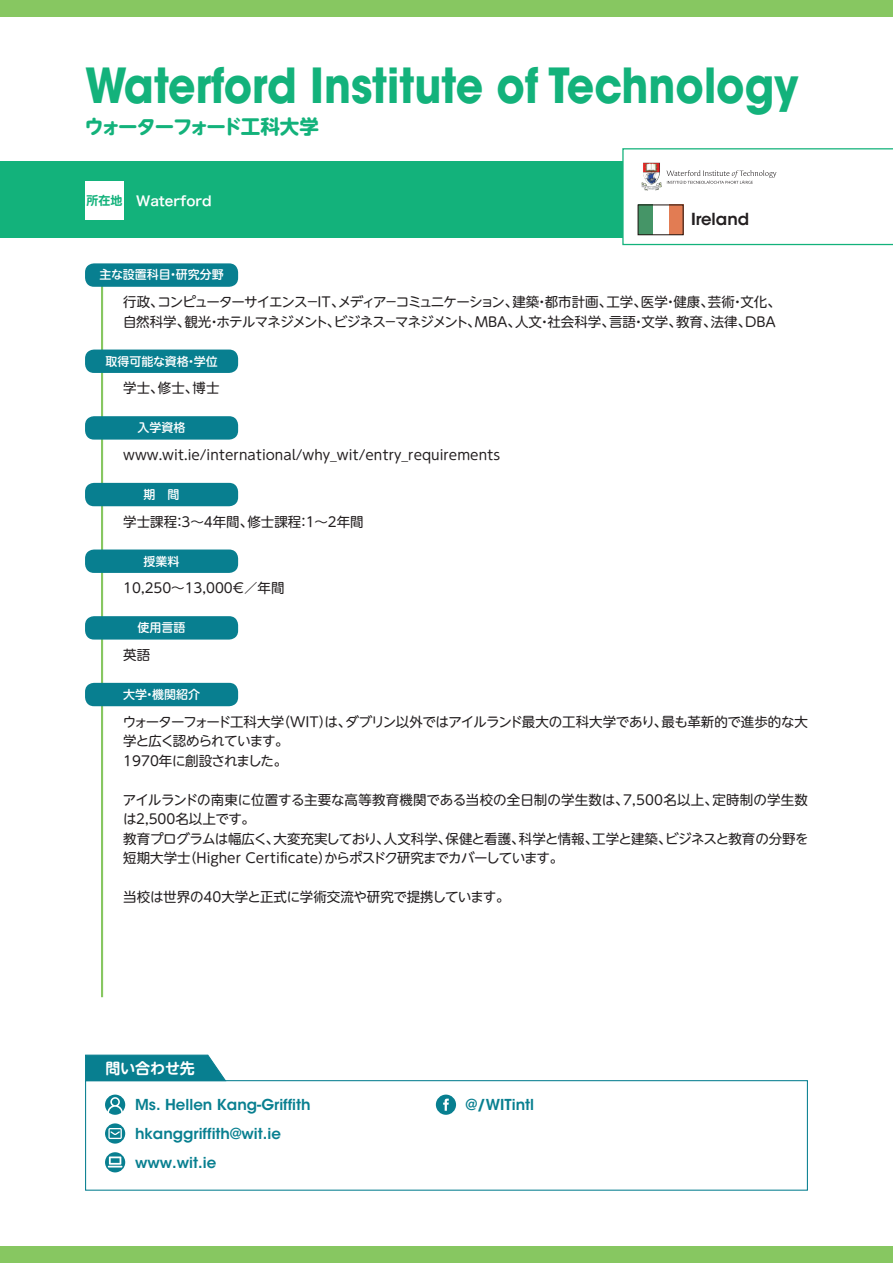
<style>
.page{position:relative;width:893px;height:1263px;background:#fff}
.page>*{position:absolute;margin:0;border:0;box-sizing:border-box;transform-origin:0 0}
.t1{font:700 48px "ITC Avant Garde Std";color:#13b27b;scale:.89 1}
.t2{font:700 19.5px "UD Shin M Go Pro";letter-spacing:-.075em;color:#13b27b}
.t3{font:600 16.5px "ITC Avant Garde Std";color:#231f20}
.t4{font:600 15px/28.8px "ITC Avant Garde Std";color:#087f90}
.t5{font:700 15px "UD Shin M Go Pro De";letter-spacing:-.01em;color:#fff}
.t6{font:13.5px/19.5px "UD Shin M Go Pro";color:#231f20}
.t7{font:13.5px/19.5px "UD Shin M Go Pro";letter-spacing:-.055em;color:#231f20}
.t8{font:13.5px/19.5px "UD Shin M Go Pro";letter-spacing:-.04em;color:#231f20}
.t9{font:13.5px "Hira Kaku Std N W6";color:#fff}
.t10{font:500 12px "UD Shin M Go Pro";color:#fff}
.s1{font-family:"UD Shin M Go Pro De";font-weight:700;font-size:12px;color:#13b27b}
</style>
<div class="page">
<div style="left:0;top:1246px;width:893px;height:17px;background:#87c761"></div>
<div style="left:0;top:0;width:893px;height:17px;background:#87c761"></div>
<div style="left:0;top:162px;width:893px;height:76px;background:#13b27b"></div>
<div style="left:85px;top:181px;width:38px;height:39px;background:#fff"></div>
<hr style="left:101px;top:286px;width:2px;height:711px;background:#87c761">
<div style="left:85px;top:263px;width:153px;height:24px;background:#087f90;border-radius:9px"></div>
<div style="left:85px;top:350px;width:153px;height:23px;background:#087f90;border-radius:9px"></div>
<div style="left:85px;top:416px;width:153px;height:24px;background:#087f90;border-radius:9px"></div>
<div style="left:85px;top:483px;width:153px;height:23px;background:#087f90;border-radius:9px"></div>
<div style="left:85px;top:549px;width:153px;height:24px;background:#087f90;border-radius:9px"></div>
<div style="left:85px;top:616px;width:153px;height:23px;background:#087f90;border-radius:9px"></div>
<div style="left:85px;top:683px;width:153px;height:23px;background:#087f90;border-radius:9px"></div>
<div style="left:85px;top:1080px;width:723px;height:111px;border:1px solid #087f90"></div>
<svg style="left:85px;top:1054px;width:142px;height:28px;background:#238d9c"></svg>
<svg style="left:105px;top:1094px;width:20px;height:21px"></svg>
<svg style="left:107px;top:1097px;width:16px;height:17px"></svg>
<div style="left:105px;top:1123px;width:20px;height:20px;background:#087f90;border-radius:50%"></div>
<svg style="left:108px;top:1128px;width:14px;height:11px"></svg>
<svg style="left:105px;top:1152px;width:20px;height:20px"></svg>
<svg style="left:108px;top:1156px;width:14px;height:11px"></svg>
<svg style="left:436px;top:1094px;width:20px;height:21px"></svg>
<svg style="left:622px;top:148px;width:271px;height:97px"></svg>
<h1 class="t1" style="left:85px;top:54px;width:803px">Waterford Institute of Technology</h1>
<h2 class="t2" style="left:84px;top:111px;width:236px">ウォーターフォード工科大学</h2>
<p class="t9" style="left:86px;top:190px;width:127px"><span class="s1">所在地</span> Waterford</p>
<p class="t3" style="left:691px;top:209px;width:60px">Ireland</p>
<p class="t10" style="left:99px;top:265px;width:126px">主な設置科目・研究分野</p>
<p class="t7" style="left:123px;top:292px;width:668px">行政、コンピューターサイエンス－IT、メディア－コミュニケーション、建築・都市計画、工学、医学・健康、芸術・文化、自然科学、観光・ホテルマネジメント、ビジネス－マネジメント、MBA、人文・社会科学、言語・文学、教育、法律、DBA　</p>
<p class="t10" style="left:105px;top:351px;width:114px">取得可能な資格・学位</p>
<p class="t6" style="left:123px;top:378px;width:98px">学士、修士、博士</p>
<p class="t10" style="left:138px;top:418px;width:49px">入学資格</p>
<p class="t6" style="left:123px;top:444px;width:378px">www.wit.ie/international/why_wit/entry_requirements</p>
<p class="t10" style="left:144px;top:485px;width:37px">期　間</p>
<p class="t6" style="left:123px;top:511px;width:242px">学士課程：3～4年間、修士課程：1～2年間</p>
<p class="t10" style="left:144px;top:551px;width:37px">授業料</p>
<p class="t6" style="left:123px;top:578px;width:163px">10,250～13,000€／年間</p>
<p class="t10" style="left:138px;top:618px;width:49px">使用言語</p>
<p class="t6" style="left:123px;top:644px;width:28px">英語</p>
<p class="t10" style="left:123px;top:685px;width:78px">大学・機関紹介</p>
<p class="t8" style="left:123px;top:711px;width:687px">ウォーターフォード工科大学（WIT）は、ダブリン以外ではアイルランド最大の工科大学であり、最も革新的で進歩的な大学と広く認められています。<br>1970年に創設されました。</p>
<p class="t6" style="left:123px;top:789px;width:687px">アイルランドの南東に位置する主要な高等教育機関である当校の全日制の学生数は、7,500名以上、定時制の学生数は2,500名以上です。<br>教育プログラムは幅広く、大変充実しており、人文科学、保健と看護、科学と情報、工学と建築、ビジネスと教育の分野を短期大学士（Higher Certificate）からポスドク研究までカバーしています。</p>
<p class="t6" style="left:123px;top:886px;width:388px">当校は世界の40大学と正式に学術交流や研究で提携しています。</p>
<p class="t5" style="left:105px;top:1056px;width:91px">問い合わせ先</p>
<p class="t4" style="left:135px;top:1090px;width:177px">Ms. Hellen Kang-Griffith hkanggriffith@wit.ie www.wit.ie</p>
<p class="t4" style="left:466px;top:1090px;width:70px">@/WITintl</p>
</div>
